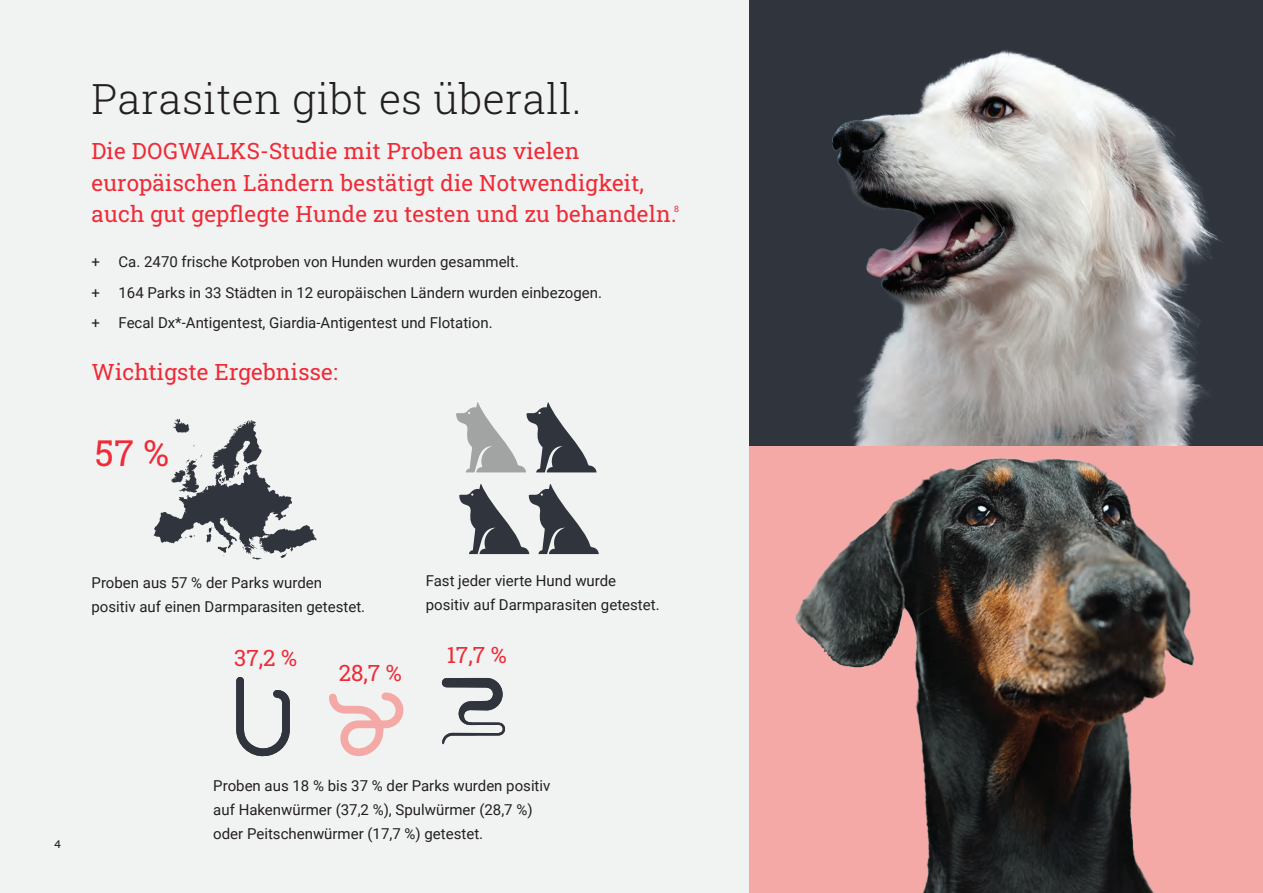
<style>
.page{position:relative;width:1263px;height:893px;background:#f1f3f3}
.page>*{position:absolute;margin:0;border:0;box-sizing:border-box;transform-origin:0 0}
.t1{font:300 42px "Roboto Slab";letter-spacing:.01em;color:#231f20}
.t2{font:36px "Roboto Slab";color:#ee2b37}
.t3{font:22.5px/31.5px "Roboto Slab";letter-spacing:.01em;color:#ee2b37}
.t4{font:15px/24px "Roboto";color:#231f20}
.t5{font:11.85px "Source Code Variable";color:#231f20}
.t6{font:8.7px "Roboto Slab";color:#ee2b37}
</style>
<div class="page">
<img style="left:750px;top:6px;width:513px;height:440px">
<svg style="left:236px;top:677px;width:54px;height:80px"></svg>
<svg style="left:329px;top:692px;width:75px;height:65px"></svg>
<svg style="left:441px;top:678px;width:64px;height:66px"></svg>
<svg style="left:153px;top:419px;width:164px;height:141px"></svg>
<svg style="left:456px;top:402px;width:140px;height:70px"></svg>
<svg style="left:459px;top:484px;width:140px;height:70px"></svg>
<img style="left:758px;top:446px;width:505px;height:447px">
<h1 class="t1" style="left:92px;top:70px;width:492px">Parasiten gibt es überall.</h1>
<h3 class="t3" style="left:92px;top:135px;width:586px">Die DOGWALKS-Studie mit Proben aus vielen europäischen Ländern bestätigt die Notwendigkeit, auch gut gepflegte Hunde zu testen und zu behandeln.</h3>
<p class="t6" style="left:674px;top:202px;width:6px">8</p>
<p class="t4" style="left:92px;top:245px;width:512px;line-height:30.8px">+ Ca. 2470 frische Kotproben von Hunden wurden gesammelt.<br>+ 164 Parks in 33 Städten in 12 europäischen Ländern wurden einbezogen. + Fecal Dx*-Antigentest, Giardia-Antigentest und Flotation.</p>
<h3 class="t3" style="left:92px;top:355px;width:248px">Wichtigste Ergebnisse:</h3>
<h2 class="t2" style="left:95px;top:429px;width:76px">57 %</h2>
<p class="t4" style="left:92px;top:570px;width:275px">Proben aus 57 % der Parks wurden positiv auf einen Darmparasiten getestet.</p>
<p class="t4" style="left:426px;top:568px;width:235px">Fast jeder vierte Hund wurde positiv auf Darmparasiten getestet.</p>
<h3 class="t3" style="left:234px;top:641px;width:65px">37,2 %</h3>
<h3 class="t3" style="left:339px;top:657px;width:65px">28,7 %</h3>
<h3 class="t3" style="left:447px;top:639px;width:62px">17,7 %</h3>
<p class="t5" style="left:54px;top:835px;width:9px">4</p>
<p class="t4" style="left:213px;top:773px;width:339px">Proben aus 18 % bis 37 % der Parks wurden positiv auf Hakenwürmer (37,2 %), Spulwürmer (28,7 %) oder Peitschenwürmer (17,7 %) getestet.</p>
</div>
